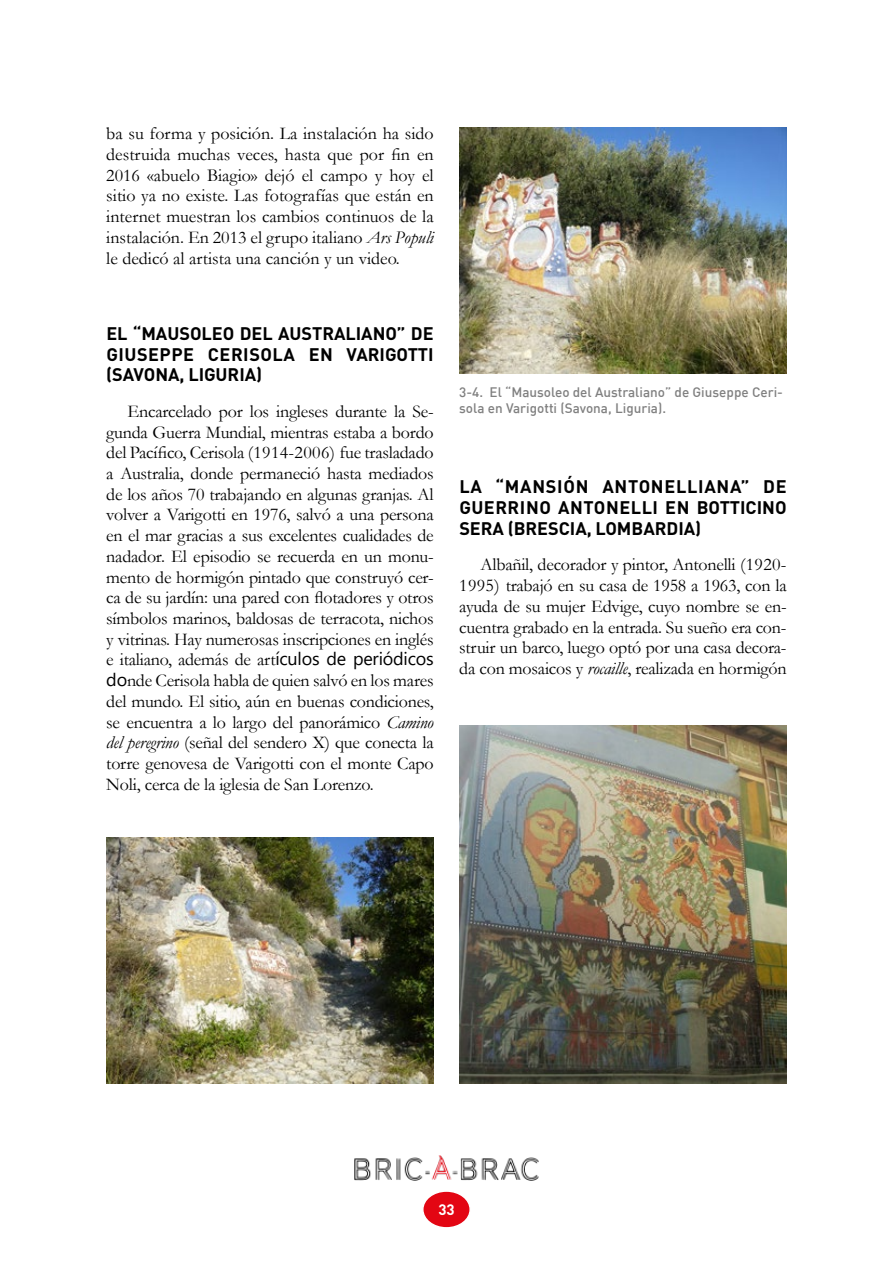
<style>
.page{position:relative;width:893px;height:1263px;background:#fff}
.page>*{position:absolute;margin:0;border:0;box-sizing:border-box;transform-origin:0 0}
.t1{font:18px/20.7px "Garamond";letter-spacing:-.01em;color:#000;text-align:justify}
.t2{font:700 18px/20.7px "DIN Pro";color:#000;text-align:justify}
.t3{font:700 15px "DIN Pro";color:#fff}
.t4{font:500 13.5px/16.2px "DIN";color:#808080}
.s1{font-style:italic}
.s2{font-family:"Segoe UI"}
</style>
<div class="page">
<div style="left:423px;top:1191px;width:47px;height:37px;background:#e30613;border-radius:50%"></div>
<div style="left:422px;top:1190px;width:49px;height:38px;border:2px solid #fff;border-radius:50%"></div>
<img style="left:354px;top:1156px;width:185px;height:24px">
<img style="left:106px;top:838px;width:328px;height:245px">
<img style="left:459px;top:128px;width:328px;height:245px">
<img style="left:459px;top:725px;width:328px;height:358px">
<p class="t1" style="left:106px;top:123px;width:329px">ba su forma y posición. La instalación ha sido destruida muchas veces, hasta que por fin en 2016 «abuelo Biagio» dejó el campo y hoy el sitio ya no existe. Las fotografías que están en internet muestran los cambios continuos de la instalación. En 2013 el grupo italiano <span class="s1">Ars Populi </span>le dedicó al artista una canción y un video.</p>
<p class="t2" style="left:106px;top:322px;width:329px">EL “MAUSOLEO DEL AUSTRALIANO” DE GIUSEPPE CERISOLA EN VARIGOTTI (SAVONA, LIGURIA)</p>
<p class="t1" style="left:106px;top:400px;width:329px;text-indent:21px">Encarcelado por los ingleses durante la Se&shy;gunda Guerra Mundial, mientras estaba a bordo del Pacífico, Cerisola (1914-2006) fue trasladado a Australia, donde permaneció hasta mediados de los años 70 trabajando en algunas granjas. Al volver a Varigotti en 1976, salvó a una persona en el mar gracias a sus excelentes cualidades de nadador. El episodio se recuerda en un monu&shy;mento de hormigón pintado que construyó cer&shy;ca de su jardín: una pared con flotadores y otros símbolos marinos, baldosas de terracota, nichos y vitrinas. Hay numerosas inscripciones en inglés e italiano, además de art<span class="s2">ículos de periódicos do</span>nde Cerisola habla de quien salvó en los mares del mundo. El sitio, aún en buenas condiciones, se encuentra a lo largo del panorámico <span class="s1">Camino del peregrino</span> (señal del sendero X) que conecta la torre genovesa de Varigotti con el monte Capo Noli, cerca de la iglesia de San Lorenzo.</p>
<p class="t4" style="left:459px;top:383px;width:325px">3-4. El “Mausoleo del Australiano” de Giuseppe Ceri&shy;sola en Varigotti (Savona, Liguria).</p>
<p class="t2" style="left:459px;top:476px;width:329px">LA “MANSIÓN ANTONELLIANA” DE GUERRINO ANTONELLI EN BOTTICINO SERA (BRESCIA, LOMBARDIA)</p>
<p class="t1" style="left:459px;top:554px;width:329px;text-indent:21px">Albañil, decorador y pintor, Antonelli (1920- 1995) trabajó en su casa de 1958 a 1963, con la ayuda de su mujer Edvige, cuyo nombre se en&shy;cuentra grabado en la entrada. Su sueño era con&shy;struir un barco, luego optó por una casa decora&shy;da con mosaicos y <span class="s1">rocaille</span>, realizada en hormigón</p>
<p class="t3" style="left:438px;top:1199px;width:18px">33</p>
</div>
